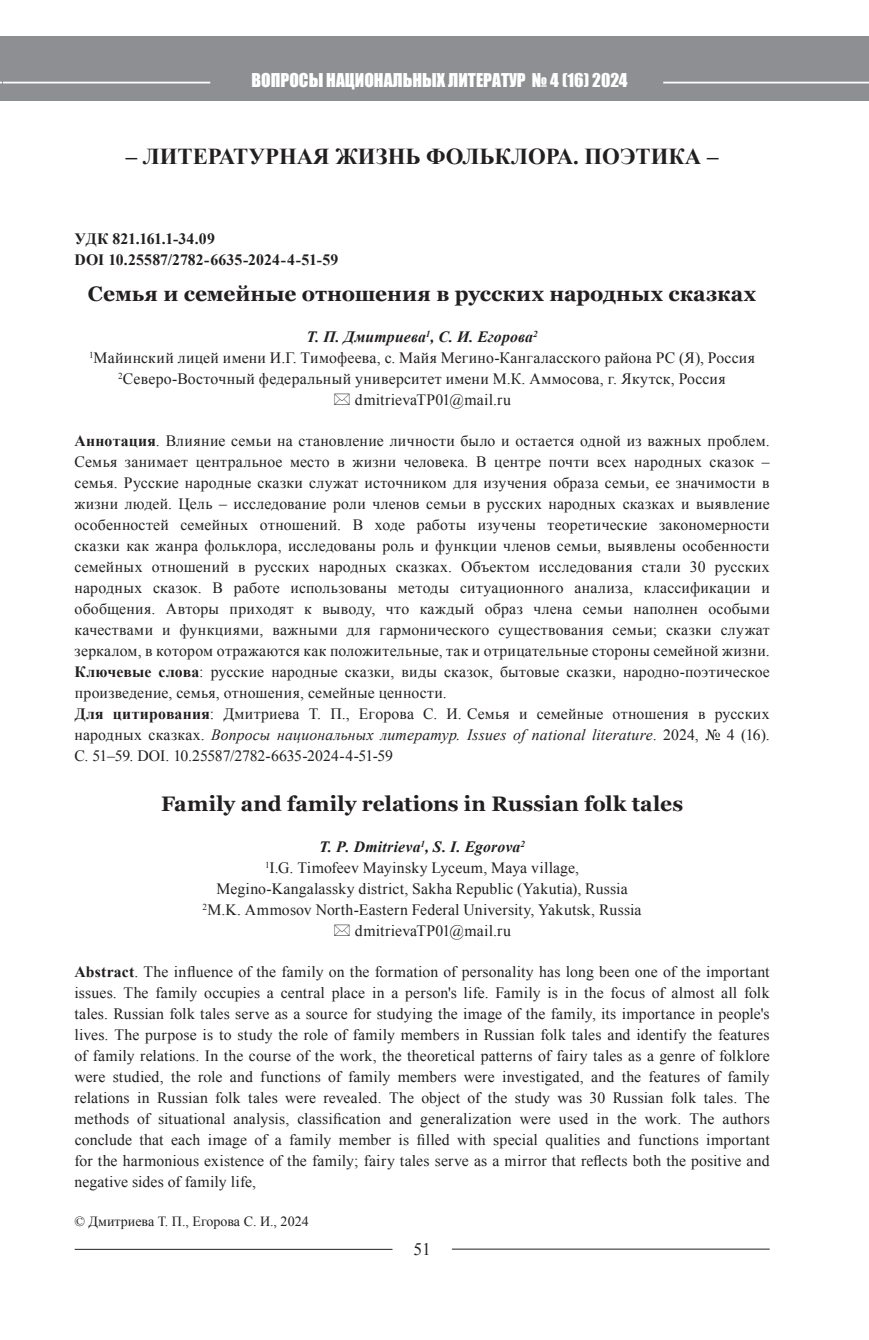
<style>
.page{position:relative;width:869px;height:1340px;background:#fff}
.page>*{position:absolute;margin:0;border:0;box-sizing:border-box;transform-origin:0 0}
.t1{font:700 22.75px "Times New Roman";color:#231f20}
.t2{font:700 21px "Georgia";letter-spacing:.005em;color:#231f20}
.t3{font:17.5px "Impact";color:#fff}
.t4{font:17.5px "Times New Roman";color:#231f20}
.t5{font:15.75px/21px "Times New Roman";letter-spacing:.015em;color:#231f20}
.t6{font:italic 700 15.75px "Times New Roman";letter-spacing:.01em;color:#231f20}
.t7{font:700 15.75px/21px "Times New Roman";letter-spacing:.005em;color:#231f20}
.t8{font:14px "Times New Roman";color:#231f20}
.s1{font-weight:700}
.s2{font-style:italic}
</style>
<div class="page">
<div style="left:1px;top:36px;width:867px;height:64px;background:#8d8f92"></div>
<hr style="left:1px;top:82px;width:209px;height:1px;background:#fff">
<hr style="left:663px;top:82px;width:205px;height:1px;background:#fff">
<hr style="left:0;top:36px;width:2px;height:64px;background:#8d8f92">
<hr style="left:75px;top:1248px;width:317px;height:1px;background:#231f20">
<hr style="left:451px;top:1248px;width:318px;height:1px;background:#231f20">
<p class="t3" style="left:251px;top:66px;width:377px">ВОПРОСЫ НАЦИОНАЛЬНЫХ ЛИТЕРАТУР № 4 (16) 2024</p>
<h1 class="t1" style="left:126px;top:141px;width:594px">– ЛИТЕРАТУРНАЯ ЖИЗНЬ ФОЛЬКЛОРА. ПОЭТИКА –</h1>
<p class="t7" style="left:74px;top:228px;width:265px">УДК 821.161.1-34.09<br>DOI 10.25587/2782-6635-2024-4-51-59</p>
<h2 class="t2" style="left:88px;top:280px;width:669px">Семья и семейные отношения в русских народных сказках</h2>
<p class="t6" style="left:306px;top:325px;width:233px">Т. П. Дмитриева<sup>1</sup>, С. И. Егорова<sup>2</sup></p>
<p class="t5" style="left:89px;top:347px;width:667px"><sup>1</sup>Майинский лицей имени И.Г. Тимофеева, с. Майя Мегино-Кангаласского района РС (Я), Россия</p>
<p class="t5" style="left:118px;top:368px;width:609px"><sup>2</sup>Северо-Восточный федеральный университет имени М.К. Аммосова, г. Якутск, Россия</p>
<p class="t5" style="left:355px;top:389px;width:157px">dmitrievaTP01@mail.ru</p>
<p class="t5" style="left:74px;top:430px;width:696px"><span class="s1">Аннотация</span>. Влияние семьи на становление личности было и остается одной из важных проблем.<br>Семья занимает центральное место в жизни человека. В центре почти всех народных сказок – семья. Русские народные сказки служат источником для изучения образа семьи, ее значимости в жизни людей. Цель – исследование роли членов семьи в русских народных сказках и выявление особенностей семейных отношений. В ходе работы изучены теоретические закономерности сказки как жанра фольклора, исследованы роль и функции членов семьи, выявлены особенности семейных отношений в русских народных сказках. Объектом исследования стали 30 русских народных сказок. В работе использованы методы ситуационного анализа, классификации и обобщения. Авторы приходят к выводу, что каждый образ члена семьи наполнен особыми качествами и функциями, важными для гармонического существования семьи; сказки служат зеркалом, в котором отражаются как положительные, так и отрицательные стороны семейной жизни.<br><span class="s1">Ключевые слова</span>: русские народные сказки, виды сказок, бытовые сказки, народно-поэтическое произведение, семья, отношения, семейные ценности.<br><span class="s1">Для цитирования</span>: Дмитриева Т. П., Егорова С. И. Семья и семейные отношения в русских народных сказках. <span class="s2">Вопросы национальных литератур. Issues of national literature</span>. 2024, № 4 (16).<br>С. 51–59. DOI. 10.25587/2782-6635-2024-4-51-59</p>
<h2 class="t2" style="left:161px;top:790px;width:523px">Family and family relations in Russian folk tales</h2>
<p class="t6" style="left:319px;top:836px;width:207px">T. P. Dmitrieva<sup>1</sup>, S. I. Egorova<sup>2</sup></p>
<p class="t5" style="left:265px;top:857px;width:315px"><sup>1</sup>I.G. Timofeev Mayinsky Lyceum, Maya village,</p>
<p class="t5" style="left:216px;top:878px;width:412px">Megino-Kangalassky district, Sakha Republic (Yakutia), Russia</p>
<p class="t5" style="left:202px;top:899px;width:440px"><sup>2</sup>M.K. Ammosov North-Еastern Federal University, Yakutsk, Russia</p>
<p class="t5" style="left:355px;top:920px;width:157px">dmitrievaTP01@mail.ru</p>
<p class="t5" style="left:74px;top:961px;width:696px;text-align:justify"><span class="s1">Abstract</span>. The influence of the family on the formation of personality has long been one of the important issues. The family occupies a central place in a person's life. Family is in the focus of almost all folk tales. Russian folk tales serve as a source for studying the image of the family, its importance in people's lives. The purpose is to study the role of family members in Russian folk tales and identify the features of family relations. In the course of the work, the theoretical patterns of fairy tales as a genre of folklore were studied, the role and functions of family members were investigated, and the features of family relations in Russian folk tales were revealed. The object of the study was 30 Russian folk tales. The methods of situational analysis, classification and generalization were used in the work. The authors conclude that each image of a family member is filled with special qualities and functions important for the harmonious existence of the family; fairy tales serve as a mirror that reflects both the positive and negative sides of family life,</p>
<p class="t8" style="left:74px;top:1211px;width:236px">© Дмитриева Т. П., Егорова С. И., 2024</p>
<p class="t4" style="left:413px;top:1237px;width:19px">51</p>
</div>
